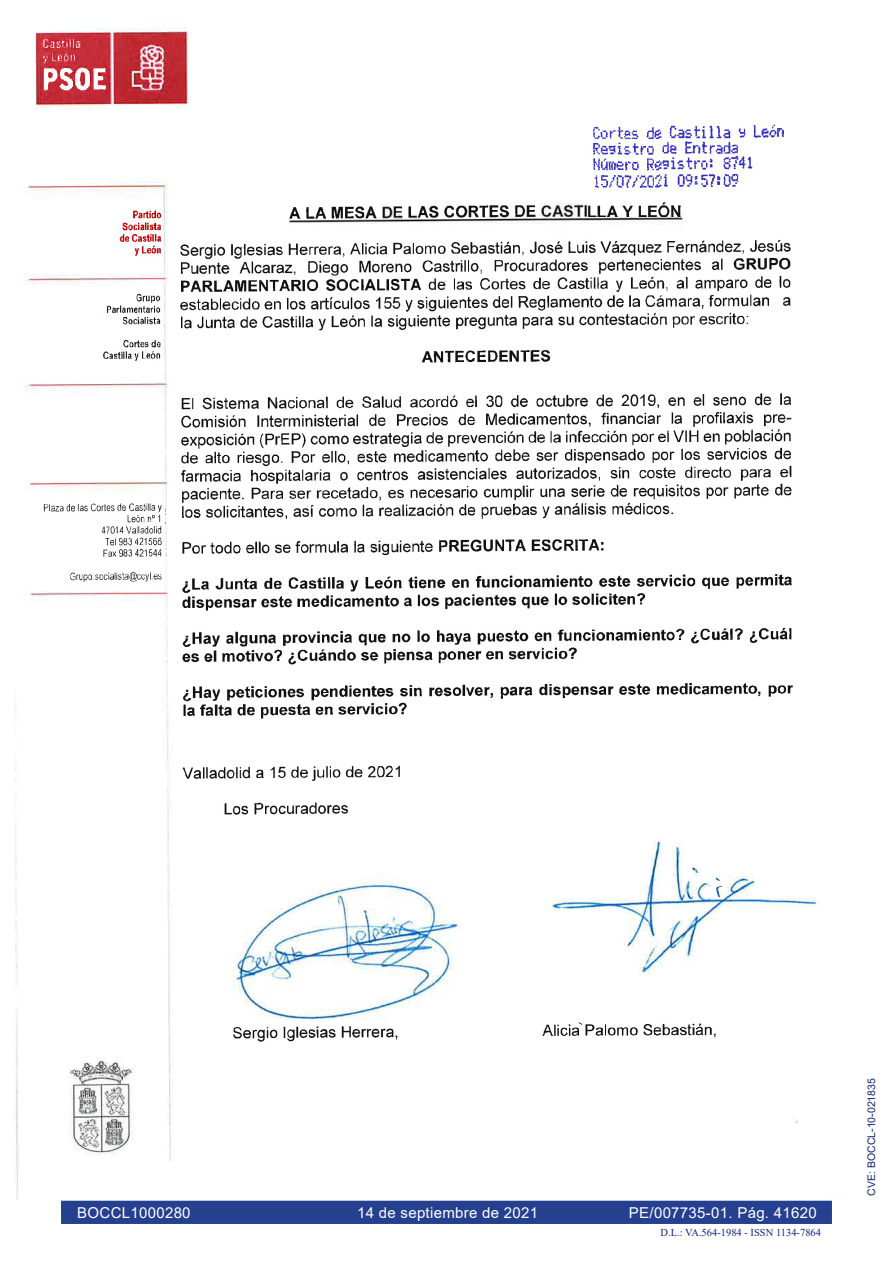
<style>
.page{position:relative;width:893px;height:1263px;background:#fff}
.page>*{position:absolute;margin:0;border:0;box-sizing:border-box;transform-origin:0 0}
.E_CVE{font:15px "Arial";letter-spacing:.02em;color:#fff}
.t1{font:10.5px "Times New Roman";color:#132477}
.t2{font:10.5px "Arial";color:#132477}
</style>
<div class="page">
<div style="left:60px;top:1200px;width:773px;height:25px;background:#25408f"></div>
<div style="left:60px;top:1199px;width:773px;height:26px;border:2px solid #fff"></div>
<img style="left:15px;top:27px;width:818px;height:1173px">
<img style="left:42px;top:38px;width:66px;height:52px">
<img style="left:45px;top:205px;width:750px;height:837px">
<img style="left:587px;top:125px;width:197px;height:91px">
<img style="left:715px;top:877px;width:9px;height:20px">
<p class="E_CVE" style="left:77px;top:1202px;width:115px">BOCCL1000280</p>
<p class="E_CVE" style="left:357px;top:1202px;width:183px">14 de septiembre de 2021</p>
<p class="E_CVE" style="left:629px;top:1202px;width:189px">PE/007735-01. Pág. 41620</p>
<p class="t1" style="left:661px;top:1225px;width:162px">D.L.: VA.564-1984 - ISSN 1134-7864</p>
<p class="t2" style="left:864px;top:1195px;width:119px;rotate:-90deg">CVE: BOCCL-10-021835</p>
</div>
